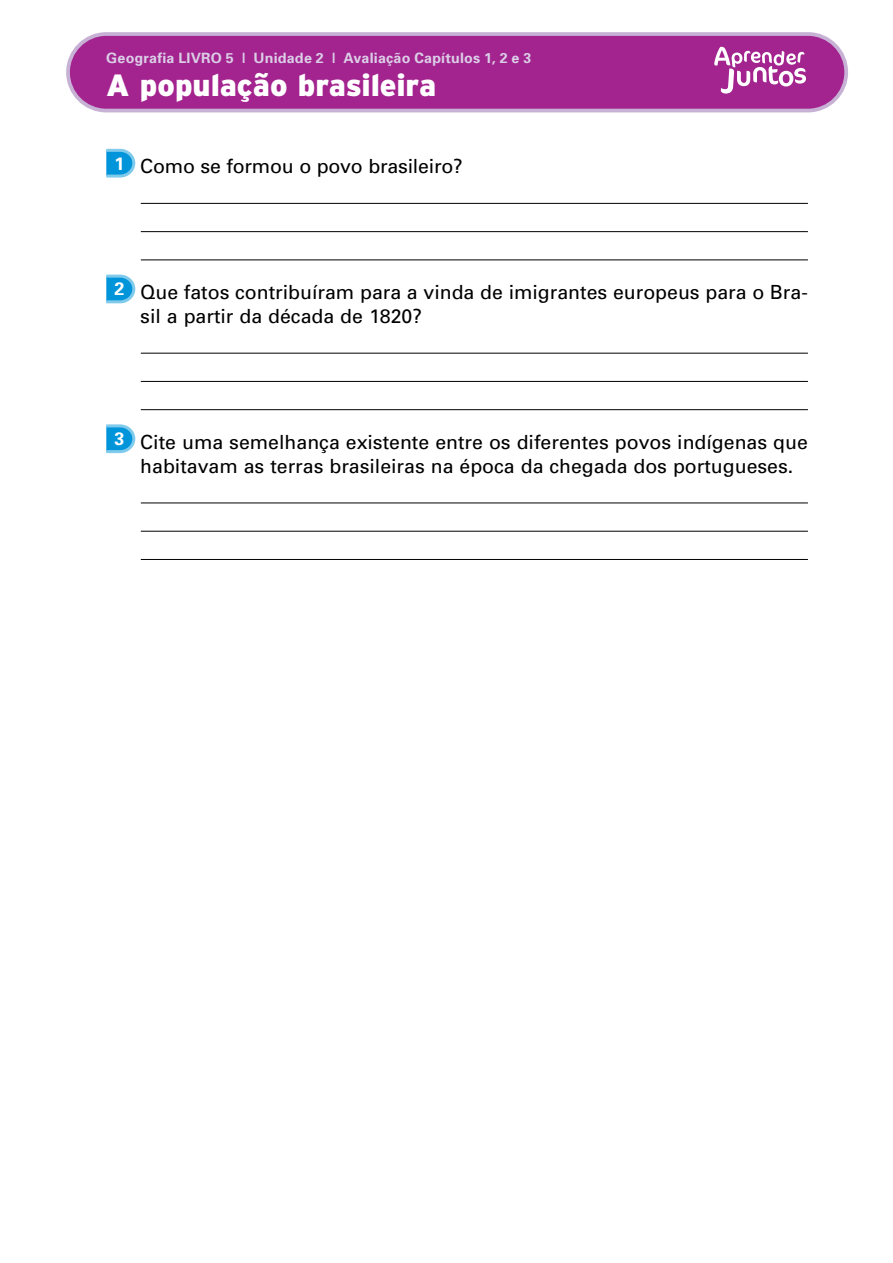
<style>
.page{position:relative;width:893px;height:1263px;background:#fff}
.page>*{position:absolute;margin:0;border:0;box-sizing:border-box;transform-origin:0 0}
.t1{font:900 30.75px "Interstate";letter-spacing:-.005em;color:#fff}
.t2{font:19.5px/24px "Univers";color:#000}
.t3{font:700 14.25px "Univers";letter-spacing:.015em;color:#dbcee6}
</style>
<div class="page">
<div style="left:68px;top:34px;width:778px;height:77px;background:#a3238f;border-radius:38px"></div>
<div style="left:66px;top:32px;width:782px;height:80px;border:4px solid #c7b2d6;border-radius:38px"></div>
<svg style="left:714px;top:47px;width:92px;height:47px"></svg>
<hr style="left:141px;top:203px;width:667px;height:1px;background:#000">
<hr style="left:141px;top:231px;width:667px;height:1px;background:#000">
<hr style="left:141px;top:259px;width:667px;height:1px;background:#000">
<hr style="left:141px;top:353px;width:667px;height:1px;background:#000">
<hr style="left:141px;top:381px;width:667px;height:1px;background:#000">
<hr style="left:141px;top:409px;width:667px;height:1px;background:#000">
<hr style="left:141px;top:503px;width:667px;height:1px;background:#000">
<hr style="left:141px;top:531px;width:667px;height:1px;background:#000">
<hr style="left:141px;top:559px;width:667px;height:1px;background:#000">
<svg style="left:106px;top:149px;width:29px;height:29px"></svg>
<svg style="left:106px;top:275px;width:29px;height:28px"></svg>
<svg style="left:106px;top:424px;width:29px;height:29px"></svg>
<p class="t3" style="left:106px;top:48px;width:427px">Geografia LIVRO 5 | Unidade 2 | Avaliação Capítulos 1, 2 e 3</p>
<h1 class="t1" style="left:106px;top:67px;width:331px">A população brasileira</h1>
<p class="t2" style="left:114px;top:154px;width:350px"><sup>1</sup> Como se formou o povo brasileiro?</p>
<p class="t2" style="left:140px;top:280px;width:669px;text-indent:-26px"><sup>2</sup> Que fatos contribuíram para a vinda de imigrantes europeus para o Bra&shy;sil a partir da década de 1820?</p>
<p class="t2" style="left:114px;top:430px;width:695px;text-align:center"><sup>3</sup> Cite uma semelhança existente entre os diferentes povos indígenas que habitavam as terras brasileiras na época da chegada dos portugueses.</p>
</div>
